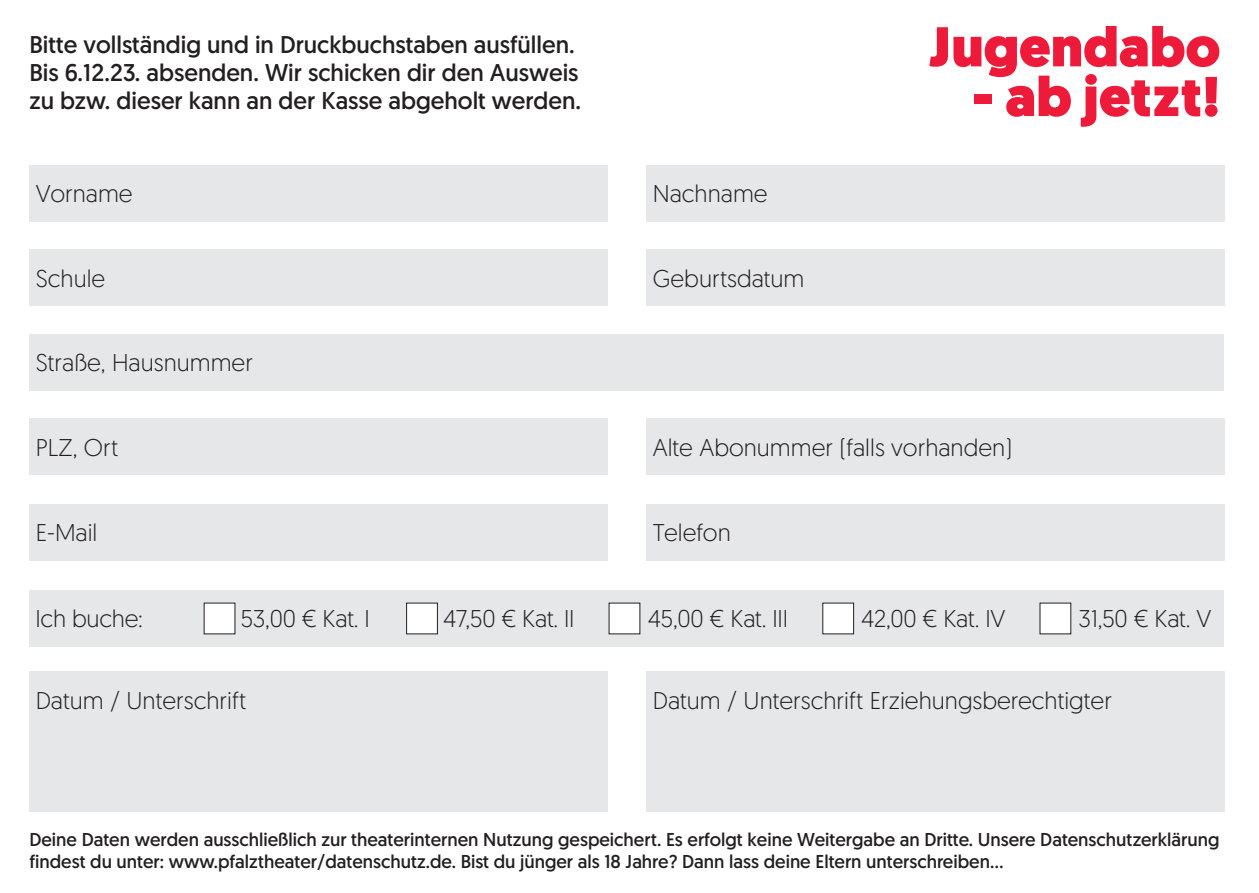
<style>
.page{position:relative;width:1259px;height:893px;background:#fff}
.page>*{position:absolute;margin:0;border:0;box-sizing:border-box;transform-origin:0 0}
.t1{font:900 55.8px "Geomanist";color:#ed1a3a}
.t2{font:300 24.3px "Geomanist";color:#231f20}
.t3{font:24.3px/27.9px "Geomanist";color:#231f20}
.t4{font:18.6px/21.6px "Geomanist";color:#231f20}
</style>
<div class="page">
<div style="left:29px;top:165px;width:579px;height:57px;background:#e6e7e9"></div>
<div style="left:29px;top:250px;width:579px;height:56px;background:#e6e7e9"></div>
<div style="left:646px;top:419px;width:578px;height:56px;background:#e6e7e9"></div>
<div style="left:646px;top:250px;width:578px;height:56px;background:#e6e7e9"></div>
<div style="left:646px;top:165px;width:578px;height:57px;background:#e6e7e9"></div>
<div style="left:29px;top:504px;width:579px;height:57px;background:#e6e7e9"></div>
<div style="left:29px;top:419px;width:579px;height:56px;background:#e6e7e9"></div>
<div style="left:29px;top:334px;width:1194px;height:57px;background:#e6e7e9"></div>
<div style="left:646px;top:504px;width:578px;height:57px;background:#e6e7e9"></div>
<div style="left:29px;top:672px;width:579px;height:140px;background:#e6e7e9"></div>
<div style="left:646px;top:672px;width:578px;height:140px;background:#e6e7e9"></div>
<div style="left:29px;top:590px;width:1194px;height:57px;background:#e6e7e9"></div>
<div style="left:204px;top:603px;width:31px;height:31px;background:#fff"></div>
<div style="left:1040px;top:603px;width:30px;height:31px;background:#fff"></div>
<div style="left:609px;top:603px;width:31px;height:31px;background:#fff"></div>
<div style="left:406px;top:603px;width:31px;height:31px;background:#fff"></div>
<div style="left:406px;top:603px;width:32px;height:31px;border:1px solid #231f20"></div>
<div style="left:823px;top:603px;width:30px;height:31px;background:#fff"></div>
<p class="t3" style="left:29px;top:30px;width:553px">Bitte vollständig und in Druckbuchstaben ausfüllen.<br>Bis 6.12.23. absenden. Wir schicken dir den Ausweis zu bzw. dieser kann an der Kasse abgeholt werden.</p>
<p class="t1" style="left:928px;top:9px;width:293px">Jugendabo</p>
<p class="t1" style="left:971px;top:59px;width:250px">- ab jetzt!</p>
<p class="t2" style="left:36px;top:178px;width:98px">Vorname</p>
<p class="t2" style="left:653px;top:178px;width:116px">Nachname</p>
<p class="t2" style="left:36px;top:262px;width:71px">Schule</p>
<p class="t2" style="left:653px;top:262px;width:153px">Geburtsdatum</p>
<p class="t2" style="left:36px;top:347px;width:219px">Straße, Hausnummer</p>
<p class="t2" style="left:36px;top:431px;width:84px">PLZ, Ort</p>
<p class="t2" style="left:653px;top:431px;width:361px">Alte Abonummer (falls vorhanden)</p>
<p class="t2" style="left:36px;top:517px;width:63px">E-Mail</p>
<p class="t2" style="left:653px;top:517px;width:79px">Telefon</p>
<p class="t2" style="left:36px;top:603px;width:109px">Ich buche:</p>
<p class="t2" style="left:241px;top:603px;width:131px">53,00 € Kat. I</p>
<p class="t2" style="left:443px;top:603px;width:133px">47,50 € Kat. II</p>
<p class="t2" style="left:648px;top:603px;width:142px">45,00 € Kat. III</p>
<p class="t2" style="left:861px;top:603px;width:146px">42,00 € Kat. IV</p>
<p class="t2" style="left:1078px;top:603px;width:134px">31,50 € Kat. V</p>
<p class="t2" style="left:36px;top:684px;width:212px">Datum / Unterschrift</p>
<p class="t2" style="left:653px;top:684px;width:461px">Datum / Unterschrift Erziehungsberechtigter</p>
<p class="t4" style="left:29px;top:828px;width:1191px">Deine Daten werden ausschließlich zur theaterinternen Nutzung gespeichert. Es erfolgt keine Weitergabe an Dritte. Unsere Datenschutzerklärung findest du unter: www.pfalztheater/datenschutz.de. Bist du jünger als 18 Jahre? Dann lass deine Eltern unterschreiben…</p>
</div>
